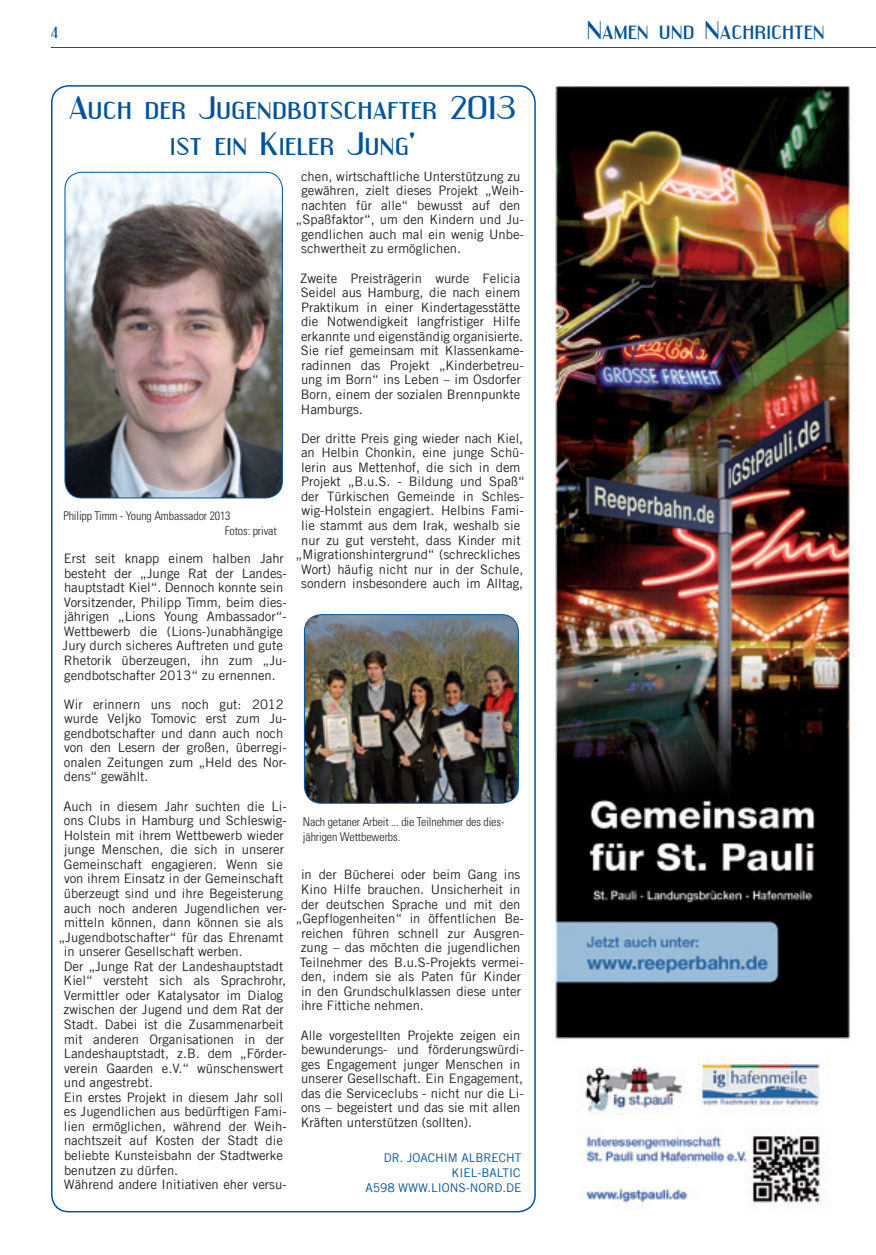
<style>
.page{position:relative;width:876px;height:1255px;background:#fff}
.page>*{position:absolute;margin:0;border:0;box-sizing:border-box;transform-origin:0 0}
.t1{font:28.5px/36px "Engebrechtre Expanded";color:#01529a;text-align:center}
.t2{font:22.5px "Engebrechtre Expanded";color:#01529a}
.t3{font:14.25px "Engebrechtre";color:#01529a}
.t4{font:13.05px/14.5px "Trade Gothic LT";color:#231f20}
.t5{font:300 condensed 12px/14.4px "Univers";letter-spacing:-.01em;color:#231f20}
.t6{font:12px/15px "Trade Gothic LT";color:#01529a}
</style>
<div class="page">
<hr style="left:51px;top:47px;width:825px;height:1px;background:#01529a">
<img style="left:554px;top:86px;width:300px;height:1120px">
<img style="left:65px;top:172px;width:217px;height:326px">
<div style="left:65px;top:172px;width:218px;height:326px;border:1px solid #01529a;border-radius:17px"></div>
<img style="left:304px;top:614px;width:214px;height:189px">
<div style="left:304px;top:614px;width:215px;height:189px;border:1px solid #01529a;border-radius:17px"></div>
<p class="t3" style="left:51px;top:24px;width:8px">4</p>
<h2 class="t2" style="left:587px;top:17px;width:240px">Namen und Nachrichten</h2>
<h1 class="t1" style="left:69px;top:89px;width:449px">Auch der Jugendbotschafter 2013 ist ein Kieler Jung'</h1>
<p class="t5" style="left:225px;top:509px;width:53px;text-indent:-161px">Philipp Timm - Young Ambassador 2013<br>Fotos: privat</p>
<p class="t4" style="left:63px;top:551px;width:226px">Erst seit knapp einem halben Jahr besteht der „Junge Rat der Landes&shy;hauptstadt Kiel“. Dennoch konnte sein Vorsitzender, Philipp Timm, beim dies&shy;jährigen „Lions Young Ambassador“- Wettbewerb die (Lions-)unabhängige Jury durch sicheres Auftreten und gute Rhetorik überzeugen, ihn zum „Ju&shy;gendbotschafter 2013“ zu ernennen.</p>
<p class="t4" style="left:64px;top:696px;width:224px">Wir erinnern uns noch gut: 2012 wurde Veljko Tomovic erst zum Ju&shy;gendbotschafter und dann auch noch von den Lesern der großen, überregi&shy;onalen Zeitungen zum „Held des Nor&shy;dens“ gewählt.</p>
<p class="t4" style="left:63px;top:798px;width:225px">Auch in diesem Jahr suchten die Li-</p>
<p class="t4" style="left:64px;top:813px;width:224px">ons Clubs in Hamburg und Schleswig-</p>
<p class="t4" style="left:64px;top:827px;width:222px">Holstein mit ihrem Wettbewerb wieder</p>
<p class="t4" style="left:64px;top:842px;width:222px">junge Menschen, die sich in unserer</p>
<p class="t4" style="left:64px;top:856px;width:221px">Gemeinschaft engagieren. Wenn sie</p>
<p class="t4" style="left:64px;top:871px;width:221px">von ihrem Einsatz in der Gemeinschaft</p>
<p class="t4" style="left:64px;top:885px;width:221px">überzeugt sind und ihre Begeisterung</p>
<p class="t4" style="left:64px;top:900px;width:224px">auch noch anderen Jugendlichen ver-</p>
<p class="t4" style="left:64px;top:914px;width:221px">mitteln können, dann können sie als</p>
<p class="t4" style="left:59px;top:929px;width:226px">„Jugendbotschafter“ für das Ehrenamt</p>
<p class="t4" style="left:64px;top:944px;width:181px">in unserer Gesellschaft werben.</p>
<p class="t4" style="left:64px;top:958px;width:221px">Der „Junge Rat der Landeshauptstadt</p>
<p class="t4" style="left:64px;top:973px;width:224px">Kiel“ versteht sich als Sprachrohr,</p>
<p class="t4" style="left:64px;top:987px;width:221px">Vermittler oder Katalysator im Dialog</p>
<p class="t4" style="left:64px;top:1002px;width:222px">zwischen der Jugend und dem Rat der</p>
<p class="t4" style="left:64px;top:1016px;width:221px">Stadt. Dabei ist die Zusammenarbeit</p>
<p class="t4" style="left:64px;top:1031px;width:221px">mit anderen Organisationen in der</p>
<p class="t4" style="left:64px;top:1045px;width:224px">Landeshauptstadt, z.B. dem „Förder-</p>
<p class="t4" style="left:64px;top:1060px;width:221px">verein Gaarden e.V.“ wünschenswert</p>
<p class="t4" style="left:64px;top:1075px;width:91px">und angestrebt.</p>
<p class="t4" style="left:64px;top:1089px;width:221px">Ein erstes Projekt in diesem Jahr soll</p>
<p class="t4" style="left:64px;top:1104px;width:224px">es Jugendlichen aus bedürftigen Fami-</p>
<p class="t4" style="left:64px;top:1118px;width:224px">lien ermöglichen, während der Weih-</p>
<p class="t4" style="left:64px;top:1133px;width:221px">nachtszeit auf Kosten der Stadt die</p>
<p class="t4" style="left:64px;top:1147px;width:220px">beliebte Kunsteisbahn der Stadtwerke</p>
<p class="t4" style="left:64px;top:1162px;width:116px">benutzen zu dürfen.</p>
<p class="t4" style="left:64px;top:1176px;width:224px">Während andere Initiativen eher versu-</p>
<p class="t4" style="left:301px;top:168px;width:221px">chen, wirtschaftliche Unterstützung zu</p>
<p class="t4" style="left:301px;top:183px;width:224px">gewähren, zielt dieses Projekt „Weih-</p>
<p class="t4" style="left:301px;top:198px;width:221px">nachten für alle“ bewusst auf den</p>
<p class="t4" style="left:296px;top:212px;width:229px">„Spaßfaktor“, um den Kindern und Ju-</p>
<p class="t4" style="left:301px;top:227px;width:224px">gendlichen auch mal ein wenig Unbe-</p>
<p class="t4" style="left:301px;top:241px;width:161px">schwertheit zu ermöglichen.</p>
<p class="t4" style="left:300px;top:270px;width:225px">Zweite Preisträgerin wurde Felicia Seidel aus Hamburg, die nach einem Praktikum in einer Kindertagesstätte die Notwendigkeit langfristiger Hilfe erkannte und eigenständig organisierte.<br>Sie rief gemeinsam mit Klassenkame&shy;radinnen das Projekt „Kinderbetreu&shy;ung im Born“ ins Leben – im Osdorfer Born, einem der sozialen Brennpunkte Hamburgs.</p>
<p class="t4" style="left:296px;top:430px;width:230px;text-align:center">Der dritte Preis ging wieder nach Kiel, an Helbin Chonkin, eine junge Schü&shy;lerin aus Mettenhof, die sich in dem Projekt „B.u.S. - Bildung und Spaß“ der Türkischen Gemeinde in Schles&shy;wig-Holstein engagiert. Helbins Fami&shy;lie stammt aus dem Irak, weshalb sie nur zu gut versteht, dass Kinder mit „Migrationshintergrund“ (schreckliches Wort) häufig nicht nur in der Schule, sondern insbesondere auch im Alltag,</p>
<p class="t5" style="left:303px;top:814px;width:203px">Nach getaner Arbeit ... die Teilnehmer des dies&shy;jährigen Wettbewerbs.</p>
<p class="t4" style="left:301px;top:867px;width:221px">in der Bücherei oder beim Gang ins</p>
<p class="t4" style="left:301px;top:881px;width:221px">Kino Hilfe brauchen. Unsicherheit in</p>
<p class="t4" style="left:301px;top:896px;width:221px">der deutschen Sprache und mit den</p>
<p class="t4" style="left:296px;top:911px;width:229px">„Gepflogenheiten“ in öffentlichen Be-</p>
<p class="t4" style="left:301px;top:925px;width:224px">reichen führen schnell zur Ausgren-</p>
<p class="t4" style="left:301px;top:940px;width:221px">zung – das möchten die jugendlichen</p>
<p class="t4" style="left:300px;top:954px;width:226px">Teilnehmer des B.u.S-Projekts vermei-</p>
<p class="t4" style="left:301px;top:969px;width:222px">den, indem sie als Paten für Kinder</p>
<p class="t4" style="left:301px;top:983px;width:222px">in den Grundschulklassen diese unter</p>
<p class="t4" style="left:301px;top:998px;width:124px">ihre Fittiche nehmen.</p>
<p class="t4" style="left:301px;top:1027px;width:225px">Alle vorgestellten Projekte zeigen ein bewunderungs- und förderungswürdi&shy;ges Engagement junger Menschen in unserer Gesellschaft. Ein Engagement, das die Serviceclubs - nicht nur die Li&shy;ons – begeistert und das sie mit allen Kräften unterstützen (sollten).</p>
<p class="t6" style="left:384px;top:1149px;width:37px">Dr . Joachim</p>
<p class="t6" style="left:451px;top:1149px;width:46px;text-indent:10px">Albrecht<br>Kiel-Baltic</p>
<p class="t6" style="left:365px;top:1179px;width:44px">A598 www</p>
<p class="t6" style="left:427px;top:1179px;width:12px">.lions</p>
<p class="t6" style="left:466px;top:1179px;width:13px">-nord</p>
<p class="t6" style="left:502px;top:1179px;width:12px">.de</p>
</div>
